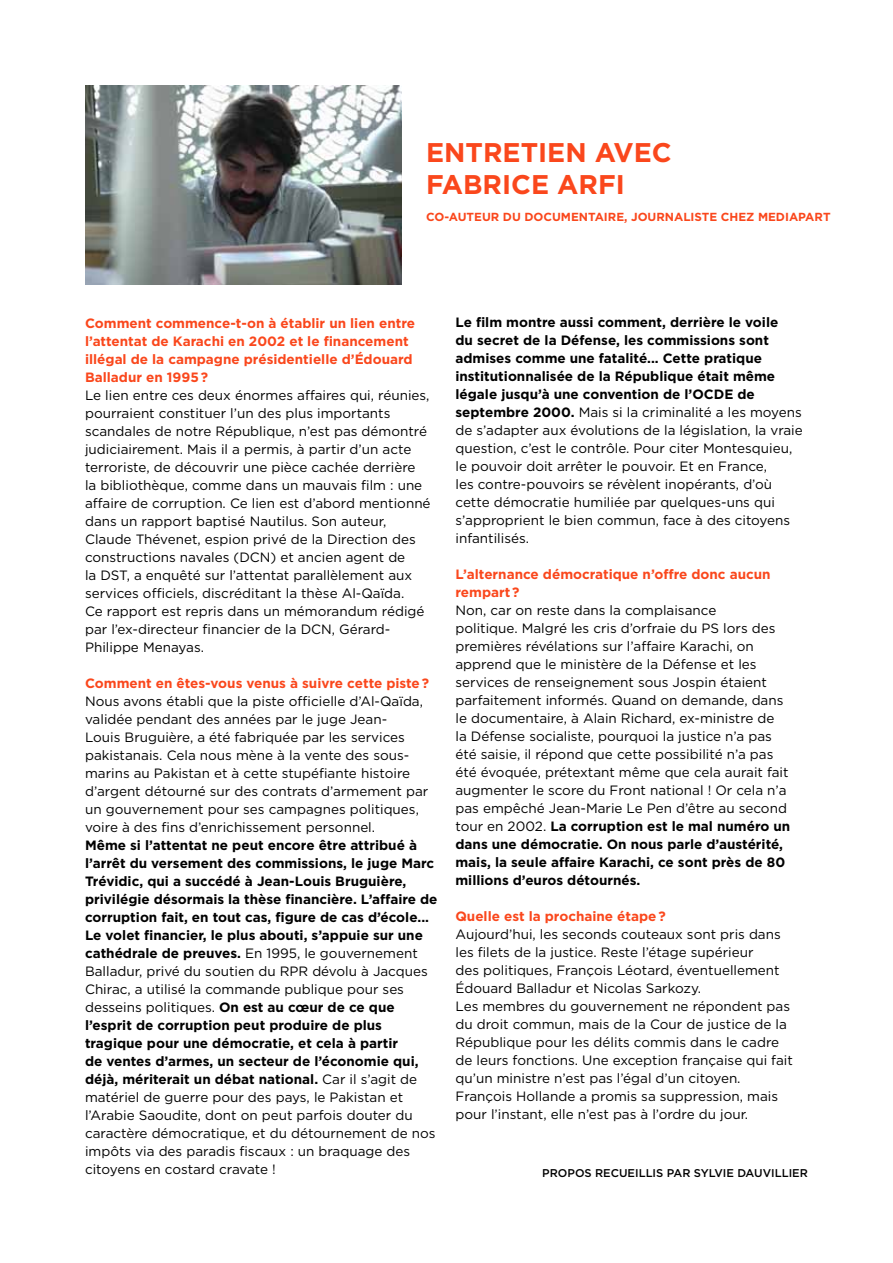
<style>
.page{position:relative;width:893px;height:1263px;background:#fff}
.page>*{position:absolute;margin:0;border:0;box-sizing:border-box;transform-origin:0 0}
.t1{font:700 27px/32.4px "Gotham";color:#fa471c}
.t2{font:13.5px/18px "Gotham";color:#000}
.t3{font:700 13.5px/18px "Gotham";color:#000}
.t4{font:700 13.5px/18px "Gotham";color:#fa471c}
.t5{font:700 11.7px "Gotham";color:#fa471c}
.t6{font:500 11.25px "Gotham";color:#000}
.s1{font-weight:400}
.s2{font-weight:700}
</style>
<div class="page">
<img style="left:85px;top:85px;width:316px;height:200px">
<h1 class="t1" style="left:426px;top:136px;width:247px">Entretien avec fabrice Arfi</h1>
<p class="t5" style="left:426px;top:209px;width:108px">co-Auteur DU DOCU</p>
<p class="t5" style="left:561px;top:209px;width:19px">MENTAIRE</p>
<p class="t5" style="left:624px;top:209px;width:208px">, journaliste ch ez m ediapart</p>
<p class="t4" style="left:85px;top:314px;width:332px">Comment commence-t-on à établir un lien entre l’attentat de Karachi en 2002 et le financement illégal de la campagne présidentielle d’Édouard Balladur en 1995 ?</p>
<p class="t2" style="left:85px;top:385px;width:347px">Le lien entre ces deux énormes affaires qui, réunies, pourraient constituer l’un des plus importants scandales de notre République, n’est pas démontré judiciairement. Mais il a permis, à partir d’un acte terroriste, de découvrir une pièce cachée derrière<br>la bibliothèque, comme dans un mauvais film : une affaire de corruption. Ce lien est d’abord mentionné dans un rapport baptisé Nautilus. Son auteur, Claude Thévenet, espion privé de la Direction des constructions navales (DCN) et ancien agent de<br>la DST, a enquêté sur l’attentat parallèlement aux services officiels, discréditant la thèse Al-Qaïda.<br>Ce rapport est repris dans un mémorandum rédigé par l’ex-directeur financier de la DCN, Gérard-Philippe Menayas.</p>
<p class="t4" style="left:85px;top:674px;width:345px">Comment en êtes-vous venus à suivre cette piste ?</p>
<p class="t2" style="left:85px;top:691px;width:345px">Nous avons établi que la piste officielle d’Al-Qaïda, validée pendant des années par le juge Jean-<br>Louis Bruguière, a été fabriquée par les services pakistanais. Cela nous mène à la vente des sous&shy;marins au Pakistan et à cette stupéfiante histoire d’argent détourné sur des contrats d’armement par un gouvernement pour ses campagnes politiques, voire à des fins d’enrichissement personnel.</p>
<p class="t3" style="left:85px;top:836px;width:354px">Même si l’attentat ne peut encore être attribué à l’arrêt du versement des commissions, le juge Marc Trévidic, qui a succédé à Jean-Louis Bruguière, privilégie désormais la thèse financière. L’affaire de corruption fait, en tout cas, figure de cas d’école...<br>Le volet financier, le plus abouti, s’appuie sur une cathédrale de preuves. <span class="s1">En 1995, le gouvernement Balladur, privé du soutien du RPR</span></p>
<p class="t2" style="left:85px;top:961px;width:352px;text-indent:227px">dévolu à Jacques Chirac, a utilisé la commande publique pour ses desseins politiques. <span class="s2">On est au cœur de ce que l’esprit de corruption peut produire de plus tragique pour une démocratie, et cela à partir<br>de ventes d’armes, un secteur de l’économie qui, déjà, mériterait un débat national.</span> Car il s’agit de matériel de guerre pour des pays, le Pakistan et l’Arabie Saoudite, dont on peut parfois douter du caractère démocratique, et du détournement de nos impôts via des paradis fiscaux : un braquage des citoyens en costard cravate !</p>
<p class="t3" style="left:455px;top:314px;width:324px">Le film montre aussi comment, derrière le voile du secret de la Défense, les commissions sont admises comme une fatalité... Cette pratique institutionnalisée de la République était même légale jusqu’à une convention de l’OCDE</p>
<p class="t2" style="left:455px;top:385px;width:349px;text-indent:282px"><span class="s2">de septembre 2000.</span> Mais si la criminalité a les moyens de s’adapter aux évolutions de la législation, la vraie question, c’est le contrôle. Pour citer Montesquieu, le pouvoir doit arrêter le pouvoir. Et en France,<br>les contre-pouvoirs se révèlent inopérants, d’où cette démocratie humiliée par quelques-uns qui s’approprient le bien commun, face à des citoyens infantilisés.</p>
<p class="t4" style="left:455px;top:565px;width:317px">L’alternance démocratique n’offre donc aucun rempart ?</p>
<p class="t2" style="left:455px;top:601px;width:336px">Non, car on reste dans la complaisance<br>politique. Malgré les cris d’orfraie du PS lors des premières révélations sur l’affaire Karachi, on apprend que le ministère de la Défense et les services de renseignement sous Jospin étaient parfaitement informés. Quand on demande, dans le documentaire, à Alain Richard, ex-ministre de<br>la Défense socialiste, pourquoi la justice n’a pas été saisie, il répond que cette possibilité n’a pas été évoquée, prétextant même que cela aurait fait augmenter le score du Front national ! Or cela n’a pas empêché Jean-Marie Le Pen d’être au second tour en 2002. <span class="s2">La corruption est le mal numéro un dans une démocratie. On nous parle d’austérité, mais, la seule affaire Karachi, ce sont près de 80 millions d’euros détournés.</span></p>
<p class="t4" style="left:455px;top:907px;width:212px">Quelle est la prochaine étape ?</p>
<p class="t2" style="left:455px;top:925px;width:339px">Aujourd’hui, les seconds couteaux sont pris dans les filets de la justice. Reste l’étage supérieur<br>des politiques, François Léotard, éventuellement Édouard Balladur et N icolas Sarkozy.<br>Les membres du gouvernement ne répondent pas du droit commun, mais de la Cour de justice de la République pour les délits commis dans le cadre de leurs fonctions. U ne exception française qui fait qu’un ministre n’est pas l’égal d’un citoyen.<br>François Hollande a promis sa suppression, mais pour l’instant, elle n’est pas à l’ordre du jour.</p>
<p class="t6" style="left:542px;top:1165px;width:267px">PROPOS RECUEILLIS PAR SYLVIE DAUVILLIER</p>
</div>
